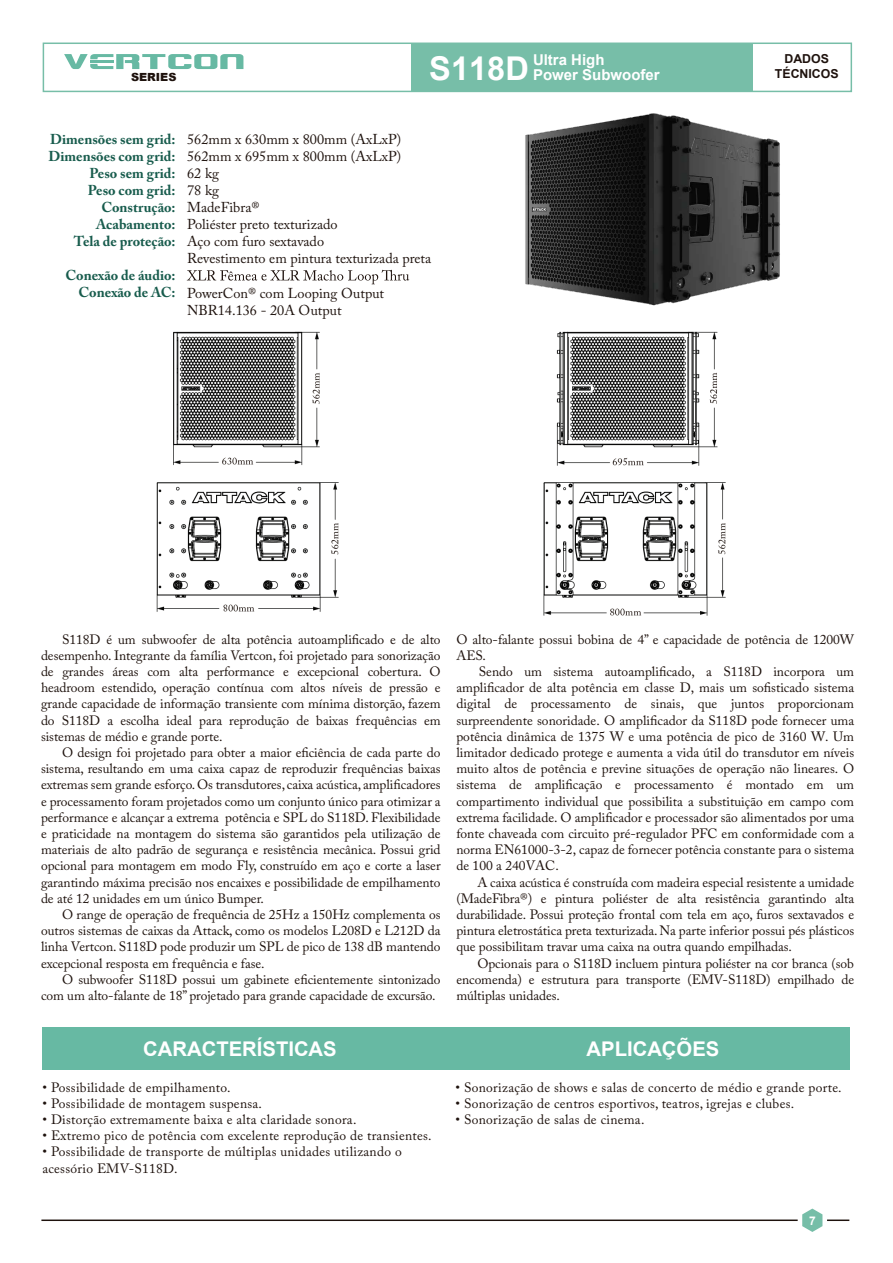
<style>
.page{position:relative;width:893px;height:1263px;background:#fff}
.page>*{position:absolute;margin:0;border:0;box-sizing:border-box;transform-origin:0 0}
.t1{font:700 32.7px "Arial";color:#fff}
.t2{font:700 20.25px "Arial";color:#fff}
.t3{font:700 15px "Arial";color:#fff}
.t4{font:14.25px/17.1px "Adobe Caslon Pro";color:#1e120d}
.t5{font:700 14.25px/17.1px "Adobe Caslon Pro";color:#185c4d;text-align:right}
.t6{font:13.5px/16.2px "Adobe Caslon Pro";color:#1e120d;text-align:justify}
.t7{font:13.5px/16.2px "Adobe Caslon Pro";letter-spacing:.02em;color:#1e120d}
.t8{font:700 12.3px/14.9px "Arial";color:#1e120d;text-align:center}
.t9{font:700 12px "Arial";color:#fff}
.t10{font:900 11.25px "Arial";color:#1e120d}
</style>
<div class="page">
<svg style="left:802px;top:1208px;width:20px;height:24px"></svg>
<hr style="left:827px;top:1219px;width:22px;height:2px;background:#1e120d">
<hr style="left:41px;top:1219px;width:757px;height:2px;background:#1e120d">
<img style="left:156px;top:331px;width:570px;height:285px">
<svg style="left:187px;top:270px;width:222px;height:14px"></svg>
<div style="left:43px;top:1027px;width:807px;height:43px;background:#67b9a3"></div>
<div style="left:43px;top:43px;width:809px;height:49px;border:2px solid #77bea8"></div>
<div style="left:411px;top:43px;width:342px;height:48px;background:#77bea8"></div>
<svg style="left:64px;top:54px;width:179px;height:15px"></svg>
<img style="left:525px;top:113px;width:255px;height:193px">
<h1 class="t1" style="left:429px;top:45px;width:101px">S118D</h1>
<p class="t3" style="left:533px;top:49px;width:73px">Ultra High</p>
<p class="t10" style="left:131px;top:68px;width:47px">SERIES</p>
<p class="t3" style="left:533px;top:64px;width:128px">Power Subwoofer</p>
<p class="t5" style="left:48px;top:130px;width:129px">Dimensões sem grid:<br>Dimensões com grid:<br>Peso sem grid:<br>Peso com grid:<br>Construção:<br>Acabamento:<br>Tela de proteção:</p>
<p class="t5" style="left:65px;top:267px;width:112px">Conexão de áudio:<br>Conexão de AC:</p>
<p class="t4" style="left:187px;top:130px;width:246px">562mm x 630mm x 800mm (AxLxP)<br>562mm x 695mm x 800mm (AxLxP)<br>62 kg<br>78 kg<br>MadeFibra®<br>Poliéster preto texturizado<br>Aço com furo sextavado<br>Revestimento em pintura texturizada preta</p>
<p class="t4" style="left:187px;top:284px;width:198px">PowerCon® com Looping Output<br>NBR14.136 - 20A Output</p>
<p class="t8" style="left:775px;top:51px;width:65px">DADOS<br>TÉCNICOS</p>
<p class="t6" style="left:41px;top:631px;width:401px;text-indent:21px">S118D é um subwoofer de alta potência autoamplificado e de alto desempenho. Integrante da família Vertcon, foi projetado para sonorização de grandes áreas com alta performance e excepcional cobertura. O headroom estendido, operação contínua com altos níveis de pressão e grande capacidade de informação transiente com mínima distorção, fazem do S118D a escolha ideal para reprodução de baixas frequências em sistemas de médio e grande porte.</p>
<p class="t6" style="left:41px;top:744px;width:401px;text-indent:21px">O design foi projetado para obter a maior eficiência de cada parte do sistema, resultando em uma caixa capaz de reproduzir frequências baixas extremas sem grande esforço. Os transdutores, caixa acústica, amplificadores e processamento foram projetados como um conjunto único para otimizar a performance e alcançar a extrema potência e SPL do S118D. Flexibilidade e praticidade na montagem do sistema são garantidos pela utilização de materiais de alto padrão de segurança e resistência mecânica. Possui grid opcional para montagem em modo Fly, construído em aço e corte a laser garantindo máxima precisão nos encaixes e possibilidade de empilhamento de até 12 unidades em um único Bumper.</p>
<p class="t6" style="left:41px;top:906px;width:401px;text-indent:21px">O range de operação de frequência de 25Hz a 150Hz complementa os outros sistemas de caixas da Attack, como os modelos L208D e L212D da linha Vertcon. S118D pode produzir um SPL de pico de 138 dB mantendo excepcional resposta em frequência e fase.</p>
<p class="t6" style="left:41px;top:971px;width:401px;text-indent:21px">O subwoofer S118D possui um gabinete eficientemente sintonizado com um alto-falante de 18” projetado para grande capacidade de excursão.</p>
<p class="t6" style="left:456px;top:631px;width:399px">O alto-falante possui bobina de 4” e capacidade de potência de 1200W<br>AES.</p>
<p class="t6" style="left:456px;top:663px;width:399px;text-indent:23px">Sendo um sistema autoamplificado, a S118D incorpora um amplificador de alta potência em classe D, mais um sofisticado sistema digital de processamento de sinais, que juntos proporcionam surpreendente sonoridade. O amplificador da S118D pode fornecer uma potência dinâmica de 1375 W e uma potência de pico de 3160 W. Um limitador dedicado protege e aumenta a vida útil do transdutor em níveis muito altos de potência e previne situações de operação não lineares. O sistema de amplificação e processamento é montado em um compartimento individual que possibilita a substituição em campo com extrema facilidade. O amplificador e processador são alimentados por uma fonte chaveada com circuito pré-regulador PFC em conformidade com a norma EN61000-3-2, capaz de fornecer potência constante para o sistema de 100 a 240VAC.</p>
<p class="t6" style="left:456px;top:874px;width:399px;text-indent:21px">A caixa acústica é construída com madeira especial resistente a umidade (MadeFibra®) e pintura poliéster de alta resistência garantindo alta durabilidade. Possui proteção frontal com tela em aço, furos sextavados e pintura eletrostática preta texturizada. Na parte inferior possui pés plásticos que possibilitam travar uma caixa na outra quando empilhadas.</p>
<p class="t6" style="left:456px;top:955px;width:399px;text-indent:21px">Opcionais para o S118D incluem pintura poliéster na cor branca (sob encomenda) e estrutura para transporte (EMV-S118D) empilhado de múltiplas unidades.</p>
<h2 class="t2" style="left:143px;top:1034px;width:195px">CARACTERÍSTICAS</h2>
<h2 class="t2" style="left:587px;top:1034px;width:134px">APLICAÇÕES</h2>
<p class="t7" style="left:43px;top:1079px;width:190px">• Possibilidade de empilhamento.</p>
<p class="t7" style="left:43px;top:1095px;width:221px">• Possibilidade de montagem suspensa.</p>
<p class="t7" style="left:43px;top:1111px;width:315px">• Distorção extremamente baixa e alta claridade sonora.</p>
<p class="t7" style="left:43px;top:1127px;width:391px">• Extremo pico de potência com excelente reprodução de transientes.</p>
<p class="t7" style="left:43px;top:1143px;width:361px">• Possibilidade de transporte de múltiplas unidades utilizando o acessório EMV-S118D.</p>
<p class="t7" style="left:455px;top:1079px;width:388px">• Sonorização de shows e salas de concerto de médio e grande porte.</p>
<p class="t7" style="left:455px;top:1095px;width:340px">• Sonorização de centros esportivos, teatros, igrejas e clubes.</p>
<p class="t7" style="left:455px;top:1111px;width:190px">• Sonorização de salas de cinema.</p>
<p class="t9" style="left:809px;top:1212px;width:8px">7</p>
</div>
